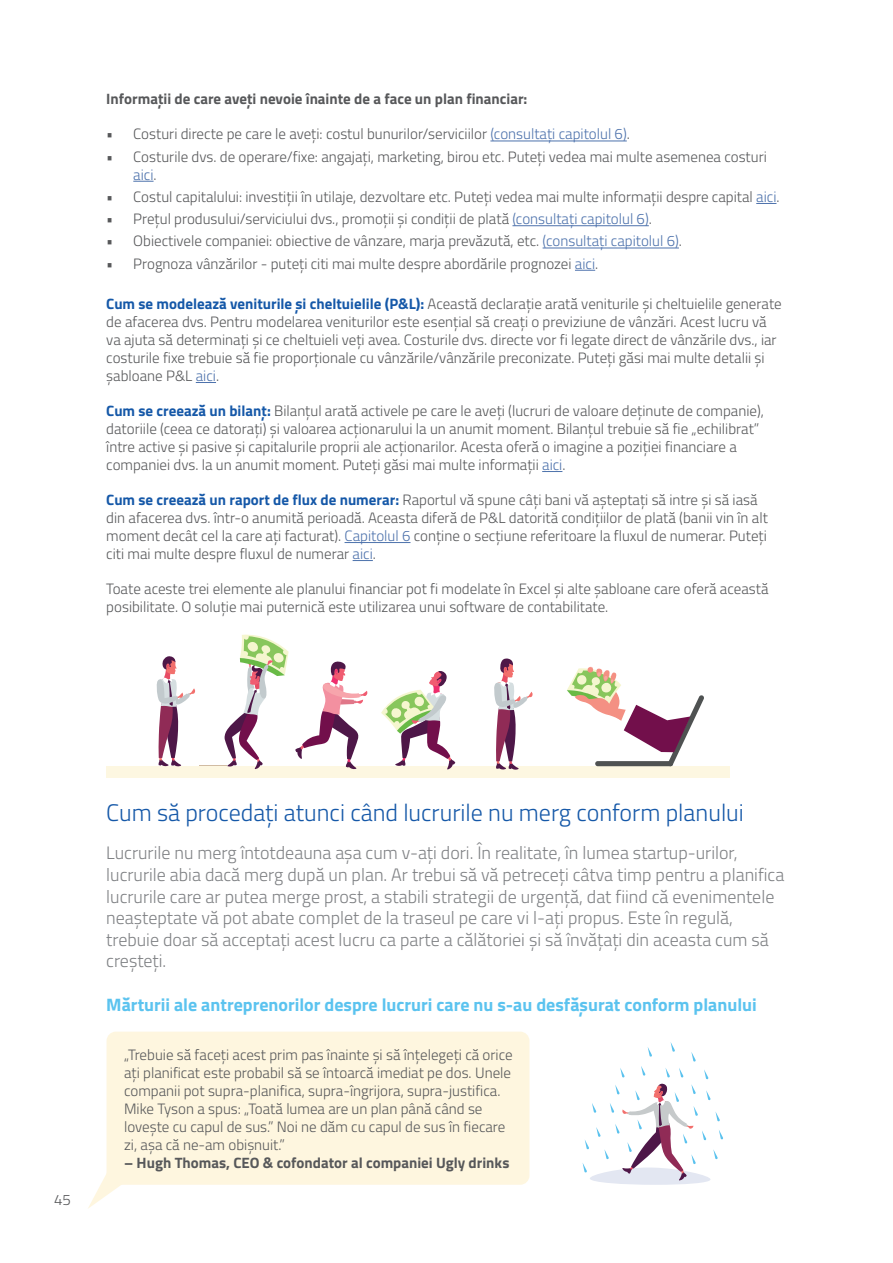
<style>
.page{position:relative;width:893px;height:1263px;background:#fff}
.page>*{position:absolute;margin:0;border:0;box-sizing:border-box;transform-origin:0 0}
.t1{font:300 24px "Titillium";color:#1558a8}
.t2{font:300 18px/21.6px "Titillium";color:#808285}
.t3{font:700 18px "Titillium";color:#5bc3ef}
.t4{font:300 15px/18px "Titillium";color:#57585a}
.t5{font:700 15px "Titillium";color:#57585a}
.s1{color:#4d72ac}
.s2{font-weight:700;color:#1558a8}
</style>
<div class="page">
<hr style="left:490px;top:141px;width:137px;height:1px;background:#4d72ac">
<svg style="left:133px;top:181px;width:21px;height:1px"></svg>
<svg style="left:756px;top:203px;width:20px;height:1px"></svg>
<hr style="left:512px;top:225px;width:137px;height:1px;background:#4d72ac">
<hr style="left:543px;top:248px;width:136px;height:1px;background:#4d72ac">
<svg style="left:575px;top:270px;width:20px;height:1px"></svg>
<svg style="left:196px;top:382px;width:20px;height:1px"></svg>
<svg style="left:542px;top:471px;width:20px;height:1px"></svg>
<hr style="left:345px;top:542px;width:65px;height:1px;background:#4d72ac">
<svg style="left:353px;top:560px;width:20px;height:1px"></svg>
<div style="left:107px;top:1031px;width:422px;height:154px;background:#fef6df;border-radius:9px"></div>
<svg style="left:88px;top:1171px;width:33px;height:38px"></svg>
<svg style="left:583px;top:1042px;width:140px;height:143px"></svg>
<div style="left:106px;top:766px;width:624px;height:11px;background:#fdf7e1"></div>
<svg style="left:567px;top:667px;width:137px;height:99px"></svg>
<svg style="left:381px;top:671px;width:74px;height:99px"></svg>
<svg style="left:224px;top:634px;width:65px;height:135px"></svg>
<svg style="left:295px;top:661px;width:73px;height:108px"></svg>
<svg style="left:494px;top:658px;width:39px;height:112px"></svg>
<svg style="left:156px;top:656px;width:39px;height:110px"></svg>
<p class="t5" style="left:106px;top:88px;width:423px">Informații de care aveți nevoie înainte de a face un plan financiar:</p>
<p class="t4" style="left:106px;top:124px;width:525px">• Costuri directe pe care le aveți: costul bunurilor/serviciilor <span class="s1">(consultați capitolul 6)</span>.</p>
<p class="t4" style="left:133px;top:147px;width:635px;text-indent:-27px">• Costurile dvs. de operare/fixe: angajați, marketing, birou etc. Puteți vedea mai multe asemenea costuri <span class="s1">aici</span>.</p>
<p class="t4" style="left:106px;top:187px;width:675px">• Costul capitalului: investiții în utilaje, dezvoltare etc. Puteți vedea mai multe informații despre capital <span class="s1">aici</span>.</p>
<p class="t4" style="left:106px;top:209px;width:547px">• Prețul produsului/serviciului dvs., promoții și condiții de plată <span class="s1">(consultați capitolul 6)</span>.</p>
<p class="t4" style="left:106px;top:231px;width:577px">• Obiectivele companiei: obiective de vânzare, marja prevăzută, etc. <span class="s1">(consultați capitolul 6)</span>.</p>
<p class="t4" style="left:106px;top:254px;width:493px">• Prognoza vânzărilor - puteți citi mai multe despre abordările prognozei <span class="s1">aici</span>.</p>
<p class="t4" style="left:106px;top:294px;width:677px"><span class="s2">Cum se modelează veniturile și cheltuielile (P&amp;L):</span> Această declarație arată veniturile și cheltuielile generate de afacerea dvs. Pentru modelarea veniturilor este esențial să creați o previziune de vânzări. Acest lucru vă va ajuta să determinați și ce cheltuieli veți avea. Costurile dvs. directe vor fi legate direct de vânzările dvs., iar costurile fixe trebuie să fie proporționale cu vânzările/vânzările preconizate. Puteți găsi mai multe detalii și șabloane P&amp;L <span class="s1">aici</span>.</p>
<p class="t4" style="left:106px;top:401px;width:659px"><span class="s2">Cum se creează un bilanț:</span> Bilanțul arată activele pe care le aveți (lucruri de valoare deținute de companie), datoriile (ceea ce datorați) și valoarea acționarului la un anumit moment. Bilanțul trebuie să fie „echilibrat” între active și pasive și capitalurile proprii ale acționarilor. Acesta oferă o imagine a poziției financiare a companiei dvs. la un anumit moment. Puteți găsi mai multe informații <span class="s1">aici</span>.</p>
<p class="t4" style="left:106px;top:490px;width:663px"><span class="s2">Cum se creează un raport de flux de numerar:</span> Raportul vă spune câți bani vă așteptați să intre și să iasă din afacerea dvs. într-o anumită perioadă. Aceasta diferă de P&amp;L datorită condițiilor de plată (banii vin în alt moment decât cel la care ați facturat). <span class="s1">Capitolul 6</span> conține o secțiune referitoare la fluxul de numerar. Puteți citi mai multe despre fluxul de numerar <span class="s1">aici</span>.</p>
<p class="t4" style="left:106px;top:579px;width:664px">Toate aceste trei elemente ale planului financiar pot fi modelate în Excel și alte șabloane care oferă această posibilitate. O soluție mai puternică este utilizarea unui software de contabilitate.</p>
<p class="t4" style="left:54px;top:1190px;width:18px">45</p>
<h1 class="t1" style="left:106px;top:795px;width:639px">Cum să procedați atunci când lucrurile nu merg conform planului</h1>
<p class="t2" style="left:106px;top:841px;width:680px">Lucrurile nu merg întotdeauna așa cum v-ați dori. În realitate, în lumea startup-urilor, lucrurile abia dacă merg după un plan. Ar trebui să vă petreceți câtva timp pentru a planifica lucrurile care ar putea merge prost, a stabili strategii de urgență, dat fiind că evenimentele neașteptate vă pot abate complet de la traseul pe care vi l-ați propus. Este în regulă, trebuie doar să acceptați acest lucru ca parte a călătoriei și să învățați din aceasta cum să creșteți.</p>
<p class="t3" style="left:106px;top:990px;width:652px">Mărturii ale antreprenorilor despre lucruri care nu s-au desfășurat conform planului</p>
<p class="t4" style="left:124px;top:1045px;width:390px">„Trebuie să faceți acest prim pas înainte și să înțelegeți că orice ați planificat este probabil să se întoarcă imediat pe dos. Unele companii pot supra-planifica, supra-îngrijora, supra-justifica.<br>Mike Tyson a spus: „Toată lumea are un plan până când se lovește cu capul de sus.” Noi ne dăm cu capul de sus în fiecare zi, așa că ne-am obișnuit.”</p>
<p class="t5" style="left:124px;top:1151px;width:387px">– Hugh Thomas, CEO &amp; cofondator al companiei Ugly drinks</p>
</div>
